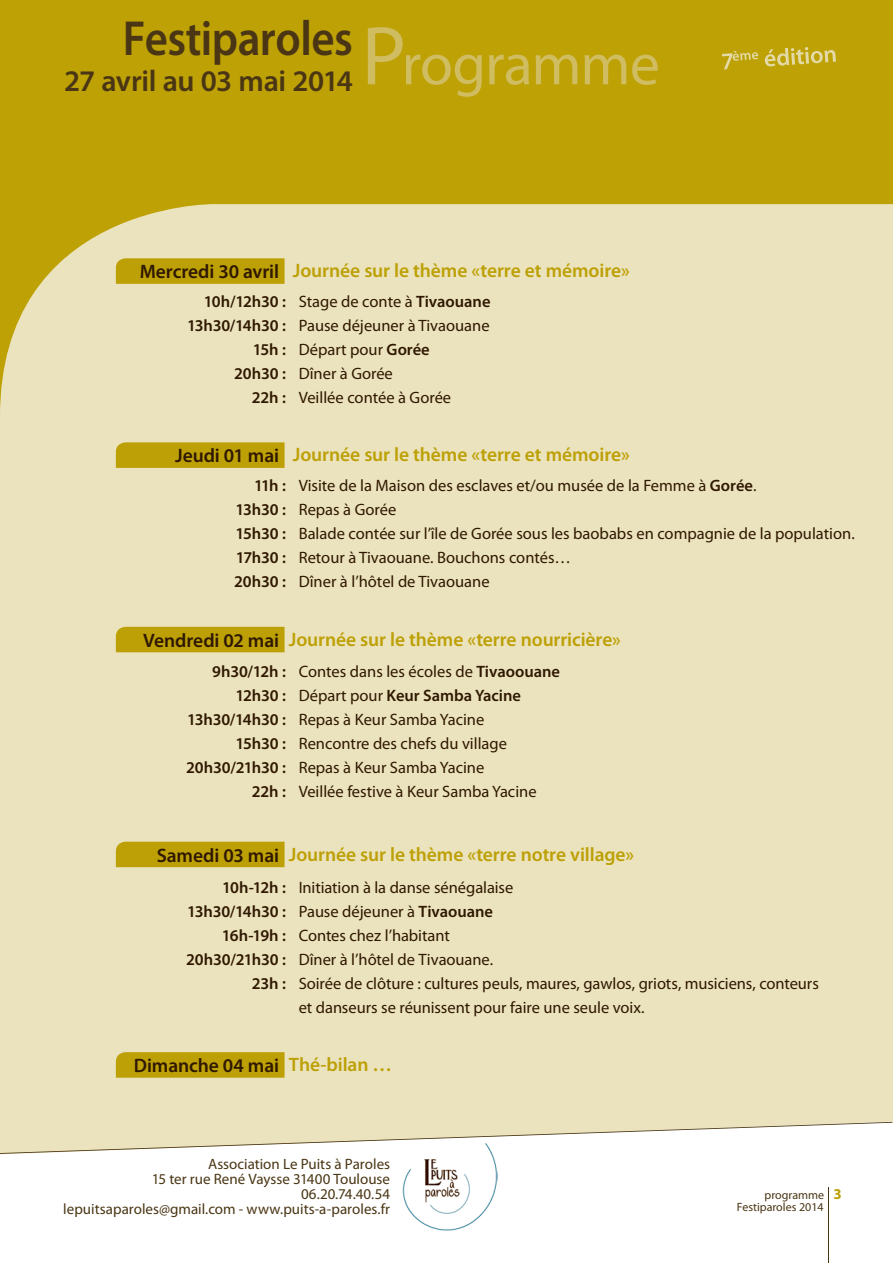
<style>
.page{position:relative;width:893px;height:1263px;background:#fff}
.page>*{position:absolute;margin:0;border:0;box-sizing:border-box;transform-origin:0 0}
.t1{font:60px "Myriad Pro";letter-spacing:-.02em;color:#d0bd61}
.t2{font:600 49.5px "Myriad Pro";letter-spacing:-.015em;color:#4a3614;scale:.91 1}
.t3{font:600 30px "Myriad Pro";letter-spacing:-.015em;color:#4a3614}
.t4{font:600 19.5px "Myriad Pro";letter-spacing:-.005em;color:#bda005}
.t5{font:600 19.5px "Myriad Pro";letter-spacing:-.005em;color:#2f1800}
.t6{font:16.5px "Myriad Pro";color:#2f1800}
.t7{font:600 16.5px "Myriad Pro";letter-spacing:-.01em;color:#2f1800}
.t8{font:15px "Myriad Pro";color:#4a3614}
.t9{font:12px "Myriad Pro";color:#4a3614}
.s1{font-size:84px}
.s2{font-weight:600}
.s3{font-weight:400}
.s4{font-weight:700;font-size:15px;color:#bda105}
</style>
<div class="page">
<div style="left:1px;top:0;width:892px;height:204px;background:#bda105"></div>
<div style="left:0;top:204px;width:893px;height:917px;background:#ebe3be"></div>
<svg style="left:722px;top:47px;width:114px;height:22px"></svg>
<svg style="left:0;top:0;width:1px;height:415px"></svg>
<svg style="left:116px;top:1052px;width:169px;height:26px"></svg>
<div style="left:116px;top:842px;width:169px;height:25px;background:#bda005"></div>
<div style="left:116px;top:627px;width:169px;height:25px;background:#bda005"></div>
<svg style="left:116px;top:442px;width:169px;height:26px"></svg>
<svg style="left:116px;top:258px;width:169px;height:26px"></svg>
<svg style="left:0;top:1121px;width:893px;height:67px"></svg>
<img style="left:402px;top:1154px;width:95px;height:77px">
<svg style="left:0;top:1122px;width:892px;height:32px"></svg>
<hr style="left:828px;top:1188px;width:1px;height:75px;background:#4a3614">
<h2 class="t2" style="left:123px;top:7px;width:254px">Festiparoles</h2>
<h3 class="t3" style="left:64px;top:62px;width:290px">27 avril au 03 mai 2014</h3>
<p class="t1" style="left:361px;top:27px;width:300px"><span class="s1">P</span>rogramme</p>
<p class="t5" style="left:140px;top:259px;width:141px">Mercredi 30 avril</p>
<p class="t4" style="left:293px;top:258px;width:338px">Journée sur le thème «terre et mémoire»</p>
<p class="t7" style="left:204px;top:291px;width:84px">10h/12h30 :</p>
<p class="t7" style="left:187px;top:315px;width:100px">13h30/14h30 :</p>
<p class="t7" style="left:253px;top:339px;width:35px">15h :</p>
<p class="t7" style="left:234px;top:363px;width:53px">20h30 :</p>
<p class="t7" style="left:252px;top:387px;width:36px">22h :</p>
<p class="t6" style="left:299px;top:291px;width:193px">Stage de conte à <span class="s2">Tivaouane</span></p>
<p class="t6" style="left:299px;top:315px;width:192px">Pause déjeuner à Tivaouane</p>
<p class="t6" style="left:299px;top:339px;width:132px">Départ pour <span class="s2">Gorée</span></p>
<p class="t6" style="left:299px;top:363px;width:96px">Dîner à Gorée</p>
<p class="t6" style="left:299px;top:387px;width:154px">Veillée contée à Gorée</p>
<p class="t5" style="left:175px;top:443px;width:105px">Jeudi 01 mai</p>
<p class="t4" style="left:293px;top:442px;width:338px">Journée sur le thème «terre et mémoire»</p>
<p class="t7" style="left:254px;top:475px;width:33px">11h :</p>
<p class="t7" style="left:235px;top:499px;width:52px">13h30 :</p>
<p class="t7" style="left:235px;top:523px;width:52px">15h30 :</p>
<p class="t7" style="left:236px;top:547px;width:52px">17h30 :</p>
<p class="t7" style="left:234px;top:571px;width:53px">20h30 :</p>
<p class="t6" style="left:299px;top:475px;width:459px">Visite de la Maison des esclaves et/ou musée de la Femme à <span class="s2">Gorée</span>.</p>
<p class="t6" style="left:299px;top:499px;width:99px">Repas à Gorée</p>
<p class="t6" style="left:299px;top:523px;width:558px">Balade contée sur l’île de Gorée sous les baobabs en compagnie de la population.</p>
<p class="t6" style="left:299px;top:547px;width:274px">Retour à Tivaouane. Bouchons contés…</p>
<p class="t6" style="left:299px;top:571px;width:192px">Dîner à l’hôtel de Tivaouane</p>
<p class="t5" style="left:143px;top:628px;width:137px">Vendredi 02 mai</p>
<p class="t4" style="left:289px;top:627px;width:334px">Journée sur le thème «terre nourricière»</p>
<p class="t7" style="left:212px;top:661px;width:75px">9h30/12h :</p>
<p class="t7" style="left:235px;top:685px;width:52px">12h30 :</p>
<p class="t7" style="left:187px;top:709px;width:100px">13h30/14h30 :</p>
<p class="t7" style="left:235px;top:733px;width:52px">15h30 :</p>
<p class="t7" style="left:186px;top:757px;width:101px">20h30/21h30 :</p>
<p class="t7" style="left:252px;top:781px;width:36px">22h :</p>
<p class="t6" style="left:299px;top:661px;width:263px">Contes dans les écoles de <span class="s2">Tivaoouane</span></p>
<p class="t7" style="left:299px;top:685px;width:224px"><span class="s3">Départ pour</span> Keur Samba Yacine</p>
<p class="t6" style="left:299px;top:709px;width:187px">Repas à Keur Samba Yacine</p>
<p class="t6" style="left:299px;top:733px;width:210px">Rencontre des chefs du village</p>
<p class="t6" style="left:299px;top:757px;width:187px">Repas à Keur Samba Yacine</p>
<p class="t6" style="left:299px;top:781px;width:239px">Veillée festive à Keur Samba Yacine</p>
<p class="t5" style="left:157px;top:843px;width:124px">Samedi 03 mai</p>
<p class="t4" style="left:289px;top:842px;width:347px">Journée sur le thème «terre notre village»</p>
<p class="t7" style="left:222px;top:876px;width:65px">10h-12h :</p>
<p class="t7" style="left:187px;top:900px;width:100px">13h30/14h30 :</p>
<p class="t7" style="left:222px;top:924px;width:66px">16h-19h :</p>
<p class="t7" style="left:186px;top:948px;width:101px">20h30/21h30 :</p>
<p class="t7" style="left:252px;top:972px;width:36px">23h :</p>
<p class="t6" style="left:299px;top:877px;width:216px">Initiation à la danse sénégalaise</p>
<p class="t6" style="left:299px;top:901px;width:196px">Pause déjeuner à <span class="s2">Tivaouane</span></p>
<p class="t6" style="left:299px;top:925px;width:153px">Contes chez l’habitant</p>
<p class="t6" style="left:299px;top:949px;width:196px">Dîner à l’hôtel de Tivaouane.</p>
<p class="t6" style="left:299px;top:973px;width:522px">Soirée de clôture : cultures peuls, maures, gawlos, griots, musiciens, conteurs</p>
<p class="t6" style="left:299px;top:997px;width:347px">et danseurs se réunissent pour faire une seule voix.</p>
<p class="t5" style="left:134px;top:1053px;width:147px">Dimanche 04 mai</p>
<p class="t4" style="left:289px;top:1052px;width:105px">Thé-bilan …</p>
<p class="t8" style="left:208px;top:1154px;width:184px">Association Le Puits à Paroles</p>
<p class="t8" style="left:152px;top:1169px;width:240px">15 ter rue René Vaysse 31400 Toulouse</p>
<p class="t8" style="left:301px;top:1184px;width:91px">06.20.74.40.54</p>
<p class="t8" style="left:63px;top:1199px;width:328px">lepuitsaparoles@gmail.com - www.puits-a-paroles.fr</p>
<p class="t9" style="left:765px;top:1188px;width:79px">programme <span class="s4">3</span></p>
<p class="t9" style="left:737px;top:1200px;width:88px">Festiparoles 2014</p>
</div>
